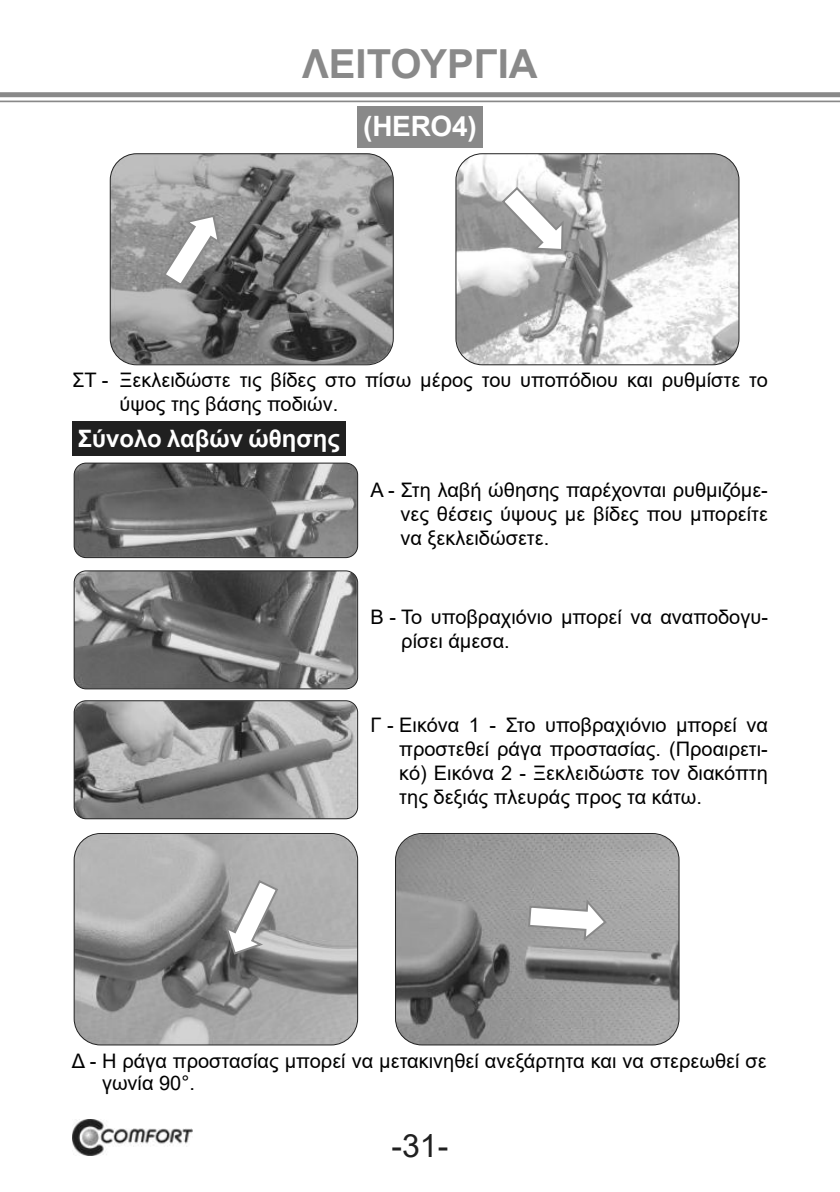
<style>
.page{position:relative;width:840px;height:1192px;background:#fff}
.page>*{position:absolute;margin:0;border:0;box-sizing:border-box;transform-origin:0 0}
.t1{font:700 40px "Arial";color:#898989}
.t2{font:32px "Arial";color:#202020}
.t3{font:700 28px "Arial";letter-spacing:-.01em;color:#fff}
.t4{font:700 24px "Arial";color:#fff}
.t5{font:20px/24px "Arial";color:#010101}
</style>
<div class="page">
<img style="left:74px;top:463px;width:284px;height:95px">
<div style="left:74px;top:463px;width:284px;height:95px;border:1px solid #202020;border-radius:12px"></div>
<img style="left:74px;top:571px;width:284px;height:118px">
<div style="left:74px;top:571px;width:284px;height:118px;border:1px solid #202020;border-radius:12px"></div>
<img style="left:74px;top:701px;width:284px;height:118px">
<div style="left:74px;top:701px;width:284px;height:118px;border:1px solid #202020;border-radius:12px"></div>
<img style="left:395px;top:833px;width:284px;height:212px">
<div style="left:395px;top:833px;width:284px;height:212px;border:1px solid #202020;border-radius:26px"></div>
<img style="left:74px;top:833px;width:284px;height:212px">
<div style="left:74px;top:833px;width:284px;height:212px;border:1px solid #202020;border-radius:26px"></div>
<img style="left:456px;top:154px;width:283px;height:211px">
<div style="left:456px;top:154px;width:283px;height:211px;border:1px solid #202020;border-radius:26px"></div>
<img style="left:110px;top:154px;width:283px;height:211px">
<div style="left:110px;top:154px;width:283px;height:211px;border:1px solid #202020;border-radius:26px"></div>
<svg style="left:162px;top:213px;width:59px;height:75px"></svg>
<svg style="left:527px;top:897px;width:81px;height:45px"></svg>
<svg style="left:224px;top:879px;width:56px;height:77px"></svg>
<svg style="left:500px;top:185px;width:65px;height:67px"></svg>
<img style="left:73px;top:1120px;width:119px;height:36px">
<div style="left:0;top:92px;width:840px;height:5px;background:#898989"></div>
<hr style="left:0;top:101px;width:840px;height:1px;background:#898989">
<div style="left:357px;top:106px;width:126px;height:41px;background:#898989"></div>
<div style="left:72px;top:421px;width:274px;height:34px;background:#202020"></div>
<h1 class="t1" style="left:302px;top:36px;width:237px">ΛΕΙΤΟΥΡΓIΑ</h1>
<h3 class="t3" style="left:363px;top:106px;width:115px">(HERO4)</h3>
<p class="t5" style="left:120px;top:368px;width:650px;text-indent:-48px">ΣΤ - Ξεκλειδώστε τις βίδες στο πίσω μέρος του υποπόδιου και ρυθμίστε το ύψος της βάσης ποδιών.</p>
<p class="t4" style="left:78px;top:422px;width:264px">Σύνολο λαβών ώθησης</p>
<p class="t5" style="left:400px;top:477px;width:369px;text-align:justify;text-indent:-30px">A - Στη λαβή ώθησης παρέχονται ρυθμιζόμε&shy;νες θέσεις ύψους με βίδες που μπορείτε να ξεκλειδώσετε.</p>
<p class="t5" style="left:401px;top:605px;width:368px;text-indent:-31px">Β - Το υποβραχιόνιο μπορεί να αναποδογυ&shy;ρίσει άμεσα.</p>
<p class="t5" style="left:399px;top:713px;width:370px;text-align:justify;text-indent:-29px">Γ - Εικόνα 1 - Στο υποβραχιόνιο μπορεί να προστεθεί ράγα προστασίας. (Προαιρετι&shy;κό) Εικόνα 2 - Ξεκλειδώστε τον διακόπτη της δεξιάς πλευράς προς τα κάτω.</p>
<p class="t5" style="left:102px;top:1050px;width:666px;line-height:22px;text-indent:-30px">Δ - Η ράγα προστασίας μπορεί να μετακινηθεί ανεξάρτητα και να στερεωθεί σε γωνία 90°.</p>
<h2 class="t2" style="left:392px;top:1134px;width:58px">-31-</h2>
</div>
